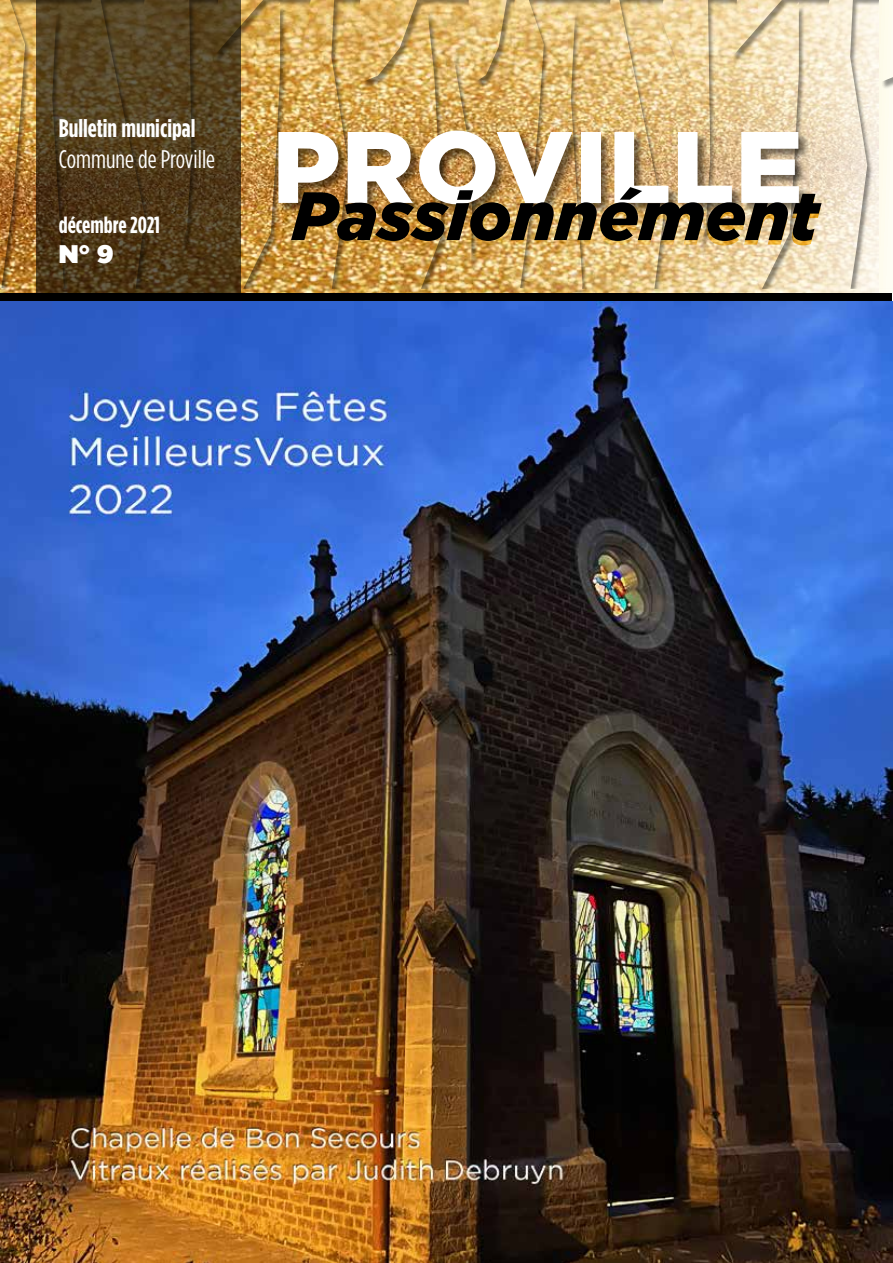
<style>
.page{position:relative;width:893px;height:1263px;background:#fff}
.page>*{position:absolute;margin:0;border:0;box-sizing:border-box;transform-origin:0 0}
.t1{font:900 101.4px "Gotham";letter-spacing:.01em;color:#fff}
.t2{font:italic 900 68.25px "Gotham";color:#000}
.t3{font:700 25.5px "Gotham Condensed";color:#fff}
.t4{font:25.5px "Gotham Condensed";color:#fff}
.t5{font:900 25.5px "Gotham";color:#fff}
.t6{font:700 23.4px "Gotham Condensed";color:#fff}
</style>
<div class="page">
<div style="left:1px;top:0;width:515px;height:290px;background:#000;opacity:.41"></div>
<div style="left:520px;top:0;width:373px;height:290px;background:#000;opacity:.41"></div>
<div style="left:279px;top:132px;width:532px;height:83px;background:#000;opacity:.49"></div>
<svg style="left:36px;top:0;width:205px;height:293px;background:#513d1d"></svg>
<div style="left:0;top:293px;width:892px;height:8px;background:#000"></div>
<img style="left:0;top:301px;width:893px;height:962px">
<p class="t3" style="left:59px;top:107px;width:138px">Bulletin municipal</p>
<p class="t4" style="left:59px;top:138px;width:158px">Commune de Proville</p>
<p class="t3" style="left:59px;top:113px;width:138px">Bulletin municipal</p>
<p class="t4" style="left:59px;top:144px;width:158px">Commune de Proville</p>
<p class="t6" style="left:59px;top:205px;width:104px">Décembre 2021</p>
<p class="t5" style="left:59px;top:230px;width:57px">N° 9</p>
<p class="t6" style="left:59px;top:211px;width:103px">décembre 2021</p>
<p class="t5" style="left:59px;top:236px;width:57px">N° 9</p>
<h1 class="t1" style="left:272px;top:97px;width:532px">PROVILLE</h1>
<h2 class="t2" style="left:292px;top:169px;width:528px">Passionnément</h2>
</div>
